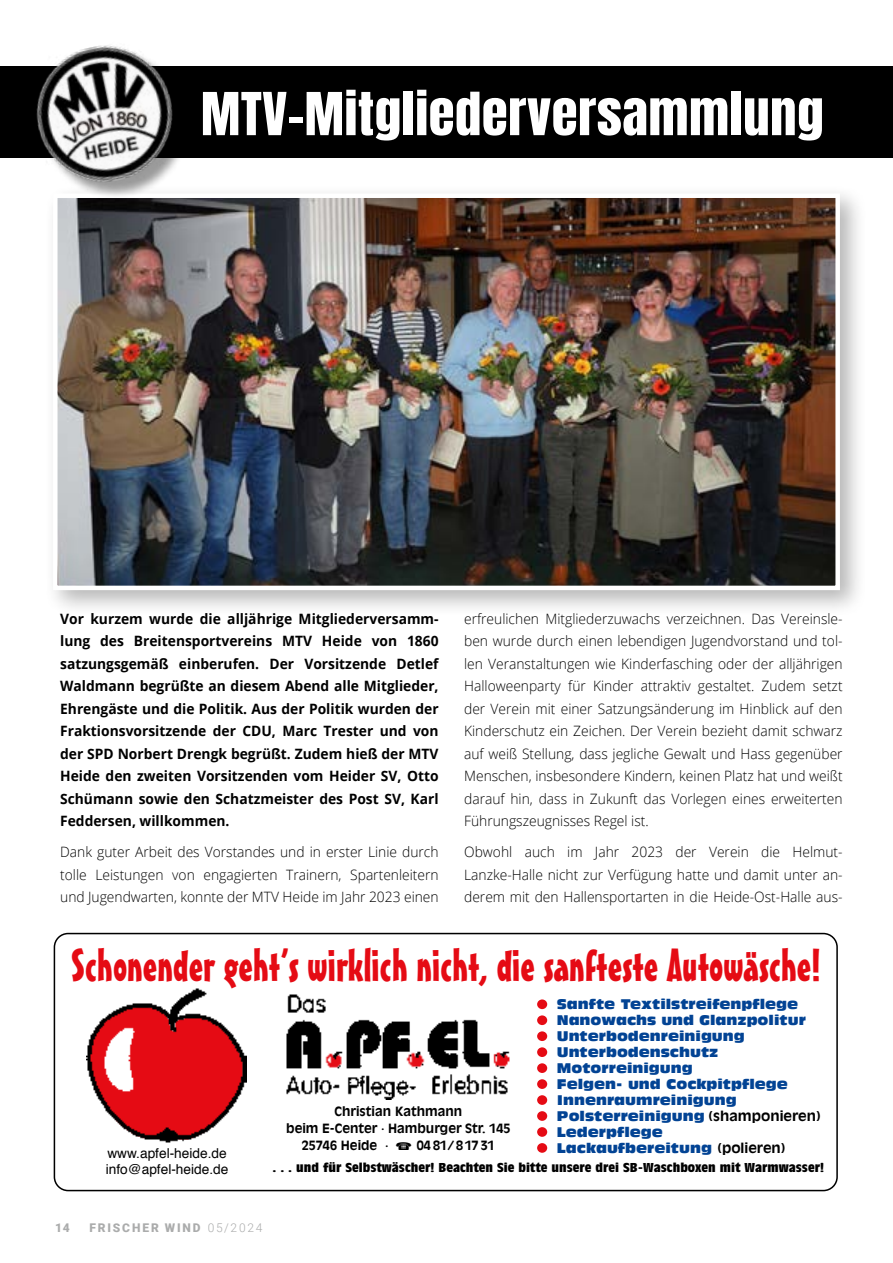
<style>
.page{position:relative;width:893px;height:1263px;background:#fff}
.page>*{position:absolute;margin:0;border:0;box-sizing:border-box;transform-origin:0 0}
.t1{font:50.25px "Anton";letter-spacing:.01em;color:#fff;scale:1.05 1}
.t2{font:44.85px "Mister Earl BT";color:#e50b14}
.t3{font:300 14.25px/22.5px "Open Sans";color:#000;text-align:justify}
.t4{font:700 14.25px/22.5px "Open Sans";color:#000;text-align:justify}
.t5{font:13.65px/15.9px "Antique Olive Compact";color:#024394;scale:1.04 1}
.t6{font:13.65px/16.4px "Helvetica";color:#000}
.t7{font:700 condensed 12.6px "Antique Olive";color:#000;scale:1.3 1}
.t8{font:700 12.6px/16.6px "Antique Olive";color:#000;text-align:center}
.t9{font:12.15px "Courier";color:#000}
.t10{font:900 12px "Roboto";letter-spacing:.155em;color:#abacac}
.t11{font:9.15px "Courier";color:#000}
.s1{font-family:"Antique Olive";font-weight:700;font-size:13.35px;color:#000}
.s2{font-family:"Communications P01";font-weight:400}
.s3{font-weight:300}
</style>
<div class="page">
<div style="left:44px;top:184px;width:823px;height:434px;background:#000;opacity:.29"></div>
<img style="left:58px;top:198px;width:777px;height:387px">
<div style="left:53px;top:193px;width:787px;height:397px;border:4px solid #fff"></div>
<div style="left:0;top:66px;width:893px;height:92px;background:#000"></div>
<img style="left:36px;top:45px;width:163px;height:164px">
<svg style="left:53px;top:932px;width:785px;height:260px"></svg>
<h1 class="t1" style="left:201px;top:88px;width:595px">MTV-Mitgliederversammlung</h1>
<p class="t4" style="left:60px;top:607px;width:380px">Vor kurzem wurde die alljährige Mitgliederversamm&shy;lung des Breitensportvereins MTV Heide von 1860 satzungsgemäß einberufen. Der Vorsitzende Detlef Waldmann begrüßte an diesem Abend alle Mitglieder, Ehrengäste und die Politik. Aus der Politik wurden der Fraktionsvorsitzende der CDU, Marc Trester und von der SPD Norbert Drengk begrüßt. Zudem hieß der MTV Heide den zweiten Vorsitzenden vom Heider SV, Otto Schümann sowie den Schatzmeister des Post SV, Karl Feddersen, willkommen.</p>
<p class="t3" style="left:60px;top:840px;width:380px">Dank guter Arbeit des Vorstandes und in erster Linie durch tolle Leistungen von engagierten Trainern, Spartenleitern und Jugendwarten, konnte der MTV Heide im Jahr 2023 einen</p>
<p class="t11" style="left:66px;top:844px;width:89px">A.PF.EL-logo.pdf</p>
<p class="t11" style="left:170px;top:844px;width:7px">1</p>
<p class="t11" style="left:192px;top:844px;width:45px">25.08.14</p>
<p class="t11" style="left:252px;top:844px;width:29px">09:40</p>
<p class="t9" style="left:58px;top:888px;width:381px">A.PF.EL. - Anz. 9-12 07.09.2012 10:26 Uhr Seite 1</p>
<p class="t3" style="left:464px;top:607px;width:380px">erfreulichen Mitgliederzuwachs verzeichnen. Das Vereinsle&shy;ben wurde durch einen lebendigen Jugendvorstand und tol&shy;len Veranstaltungen wie Kinderfasching oder der alljährigen Halloweenparty für Kinder attraktiv gestaltet. Zudem setzt der Verein mit einer Satzungsänderung im Hinblick auf den Kinderschutz ein Zeichen. Der Verein bezieht damit schwarz auf weiß Stellung, dass jegliche Gewalt und Hass gegenüber Menschen, insbesondere Kindern, keinen Platz hat und weißt darauf hin, dass in Zukunft das Vorlegen eines erweiterten Führungszeugnisses Regel ist.</p>
<p class="t3" style="left:464px;top:840px;width:380px">Obwohl auch im Jahr 2023 der Verein die Helmut-Lanzke-Halle nicht zur Verfügung hatte und damit unter an&shy;derem mit den Hallensportarten in die Heide-Ost-Halle aus-</p>
<h2 class="t2" style="left:71px;top:938px;width:751px">Schonender geht’s wirklich nicht, die sanfteste Autowäsche!</h2>
<p class="t6" style="left:106px;top:1145px;width:124px">www.apfel-heide.de info@apfel-heide.de</p>
<p class="t5" style="left:557px;top:995px;width:255px">Sanfte Textilstreifenpflege<br>Nanowachs und Glanzpolitur<br>Unterbodenreinigung<br>Unterbodenschutz<br>Motorreinigung<br>Felgen- und Cockpitpflege<br>Innenraumreinigung<br>Polsterreinigung <span class="s1">(shamponieren)<br></span>Lederpflege<br>Lackaufbereitung <span class="s1">(polieren)</span></p>
<p class="t8" style="left:286px;top:1103px;width:226px">Christian Kathmann<br>beim E-Center · Hamburger Str. 145<br>25746 Heide · <span class="s2">e</span> 04 81/ 8 17 31</p>
<p class="t7" style="left:272px;top:1160px;width:426px">. . . und für Selbstwäscher! Beachten Sie bitte unsere drei SB-Waschboxen mit Warmwasser!</p>
<p class="t10" style="left:55px;top:1219px;width:16px">14</p>
<p class="t10" style="left:90px;top:1219px;width:174px">FRISCHER WIND <span class="s3">05/2024</span></p>
</div>
